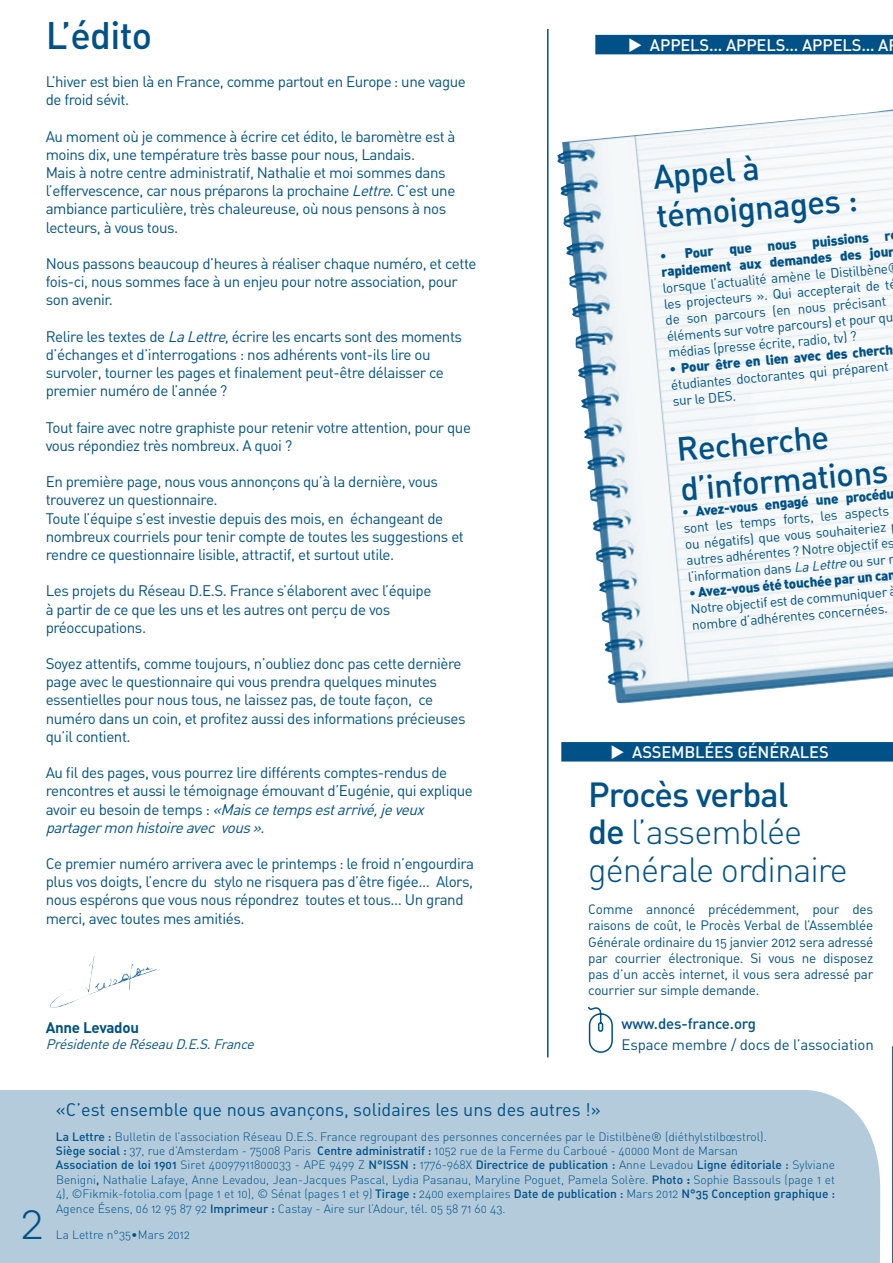
<style>
.page{position:relative;width:893px;height:1263px;background:#fff}
.page>*{position:absolute;margin:0;border:0;box-sizing:border-box;transform-origin:0 0}
.t1{font:46.5px "DIN Light Alternate";color:#005187}
.t2{font:37.8px "DIN Medium Alternate";letter-spacing:-.02em;color:#005187}
.t3{font:34.5px/37.5px "DIN Light Alternate";letter-spacing:-.03em;color:#005187}
.t4{font:34.5px "DIN Medium Alternate";letter-spacing:-.03em;color:#005187}
.t5{font:33px/39.6px "DIN Medium Alternate";color:#005187}
.t6{font:18px "DIN Regular Alternate";color:#005187}
.t7{font:16.5px "DIN Medium Alternate";letter-spacing:-.01em;color:#fff}
.t8{font:15.15px/18.1px "DIN Regular Alternate";letter-spacing:-.03em;color:#005187}
.t9{font:15.15px "DIN Bold Alternate";letter-spacing:-.02em;color:#005187}
.t10{font:15px "DIN Regular Alternate";letter-spacing:-.01em;color:#005187}
.t11{font:15px "DIN Medium Alternate";letter-spacing:-.01em;color:#005187}
.t12{font:italic 13.65px "DIN Regular Alternate";color:#005187}
.t13{font:13.5px/16.2px "DIN Regular Alternate";letter-spacing:-.02em;color:#005187}
.t14{font:13.5px/16.2px "DIN Black Alternate";color:#005187}
.t15{font:12px/14.4px "DIN Light Alternate";color:#005187}
.t16{font:12px "DIN Medium Alternate";color:#005187}
.s1{font-style:italic}
.s2{font-family:"DIN Regular Alternate"}
.s3{font-family:"DIN Medium Alternate"}
.s4{font-family:"DIN Light Alternate"}
.s5{font-family:"DIN Bold Alternate"}
</style>
<div class="page">
<div style="left:0;top:1090px;width:881px;height:173px;background:#b3cbdb"></div>
<img style="left:557px;top:109px;width:335px;height:595px">
<img style="left:50px;top:956px;width:107px;height:52px">
<hr style="left:547px;top:29px;width:2px;height:1028px;background:#005187">
<div style="left:561px;top:742px;width:331px;height:19px;background:#005187"></div>
<div style="left:595px;top:35px;width:297px;height:19px;background:#005187"></div>
<svg style="left:588px;top:1006px;width:25px;height:47px"></svg>
<svg style="left:561px;top:745px;width:1px;height:14px"></svg>
<svg style="left:595px;top:38px;width:1px;height:14px"></svg>
<h2 class="t2" style="left:46px;top:19px;width:108px">L’édito</h2>
<p class="t8" style="left:46px;top:74px;width:422px">L’hiver est bien là en France, comme partout en Europe : une vague de froid sévit.</p>
<p class="t8" style="left:46px;top:128px;width:411px">Au moment où je commence à écrire cet édito, le baromètre est à moins dix, une température très basse pour nous, Landais.<br>Mais à notre centre administratif, Nathalie et moi sommes dans l’effervescence, car nous préparons la prochaine <span class="s1">Lettre</span>. C’est une ambiance particulière, très chaleureuse, où nous pensons à nos lecteurs, à vous tous.</p>
<p class="t8" style="left:46px;top:256px;width:432px">Nous passons beaucoup d’heures à réaliser chaque numéro, et cette fois-ci, nous sommes face à un enjeu pour notre association, pour son avenir.</p>
<p class="t8" style="left:46px;top:328px;width:418px">Relire les textes de <span class="s1">LaLettre</span>, écrire les encarts sont des moments d’échanges et d’interrogations : nos adhérents vont-ils lire ou survoler, tourner les pages et finalement peut-être délaisser ce premier numéro de l’année ?</p>
<p class="t8" style="left:46px;top:419px;width:427px">Tout faire avec notre graphiste pour retenir votre attention, pour que vous répondiez très nombreux. A quoi ?</p>
<p class="t8" style="left:46px;top:474px;width:420px">En première page, nous vous annonçons qu’à la dernière, vous trouverez un questionnaire.<br>Toute l’équipe s’est investie depuis des mois, en échangeant de nombreux courriels pour tenir compte de toutes les suggestions et rendre ce questionnaire lisible, attractif, et surtout utile.</p>
<p class="t8" style="left:46px;top:583px;width:387px">Les projets du Réseau D.E.S. France s’élaborent avec l’équipe à partir de ce que les uns et les autres ont perçu de vos préoccupations.</p>
<p class="t8" style="left:46px;top:655px;width:421px">Soyez attentifs, comme toujours, n’oubliez donc pas cette dernière page avec le questionnaire qui vous prendra quelques minutes essentielles pour nous tous, ne laissez pas, de toute façon, ce numéro dans un coin, et profitez aussi des informations précieuses qu’il contient.</p>
<p class="t8" style="left:46px;top:765px;width:429px">Au fil des pages, vous pourrez lire différents comptes-rendus de rencontres et aussi le témoignage émouvant d’Eugénie, qui explique a v o i r e u b e s o i n d e t e m p s : <span class="s1">«Maiscetempsestarrivé,jeveux partagermon histoireavec vous»</span>.</p>
<p class="t8" style="left:46px;top:855px;width:430px">Ce premier numéro arrivera avec le printemps : le froid n’engourdira plus vos doigts, l’encre du stylo ne risquera pas d’être figée… Alors, nous espérons que vous nous répondrez toutes et tous... Un grand merci, avec toutes mes amitiés.</p>
<p class="t9" style="left:46px;top:1020px;width:95px">Anne Levadou</p>
<p class="t12" style="left:46px;top:1038px;width:213px">PrésidentedeRéseau D.E.S.France</p>
<p class="t7" style="left:650px;top:37px;width:240px">APPELS… APPELS… APPELS… A</p>
<h3 class="t5" style="left:651px;top:159px;width:203px;rotate:-5deg">Appel à témoignages :</h3>
<p class="t14" style="left:659px;top:248px;width:236px;rotate:-5deg"><span class="s2">•</span> Pour que nous puissions r rapidement aux demandes des jour</p>
<p class="t13" style="left:662px;top:281px;width:235px;rotate:-5deg">lorsque l’actualité amène le Distilbène les projecteurs ». Qui accepterait de té de son parcours (en nous précisant éléments sur votre parcours) et pour qu médias (presse écrite, radio, tv) ?</p>
<p class="t14" style="left:669px;top:361px;width:226px;rotate:-5deg">• Pour être en lien avec des cherch</p>
<p class="t13" style="left:671px;top:378px;width:220px;rotate:-5deg">étudiantes doctorantes qui préparent sur le DES.</p>
<h3 class="t5" style="left:675px;top:432px;width:210px;rotate:-5deg">Recherche d’informations</h3>
<p class="t14" style="left:682px;top:505px;width:214px;rotate:-5deg">• Avez-vous engagé une procédu</p>
<p class="t13" style="left:683px;top:521px;width:210px;rotate:-5deg">sont les temps forts, les aspects ou négatifs) que vous souhaiteriez autres adhérentes ? Notre objectif es l’information dans <span class="s1">La Lettre</span> ou sur n</p>
<p class="t14" style="left:689px;top:585px;width:209px;rotate:-5deg">• Avez-vous été touchée par un can</p>
<p class="t13" style="left:690px;top:602px;width:208px;rotate:-5deg">Notre objectif est de communiquer à nombre d’adhérentes concernées.</p>
<p class="t7" style="left:632px;top:744px;width:198px">ASSEMBLÉES GÉNÉRALES</p>
<h3 class="t4" style="left:588px;top:779px;width:202px">Procès verbal</h3>
<h3 class="t3" style="left:588px;top:816px;width:261px"><span class="s3">de</span> l’assemblée générale ordinaire</h3>
<p class="t13" style="left:588px;top:902px;width:287px;text-align:justify">Comme annoncé précédemment, pour des raisons de coût, le Procès Verbal de l’Assemblée Générale ordinaire du 15 janvier 2012 sera adressé par courrier électronique. Si vous ne disposez pas d’un accès internet, il vous sera adressé par courrier sur simple demande.</p>
<p class="t11" style="left:622px;top:1017px;width:136px">www.des-france.org</p>
<p class="t10" style="left:622px;top:1038px;width:254px">Espace membre / docs de l’association</p>
<h1 class="t1" style="left:21px;top:1201px;width:24px">2</h1>
<p class="t6" style="left:56px;top:1101px;width:546px">«C’est ensemble que nous avançons, solidaires les uns des autres !»</p>
<p class="t15" style="left:56px;top:1130px;width:712px"><span class="s3">La Lettre :</span> Bulletin de l’association Réseau D.E.S. France regroupant des personnes concernées par le Distilbène® (diéthylstilbœstrol).<br><span class="s3">Siège social :</span> 37, rue d’Amsterdam - 75008 Paris <span class="s3">Centre administratif :</span> 1052 rue de la Ferme du Carboué - 40000 Mont de Marsan</p>
<p class="t16" style="left:56px;top:1160px;width:780px">Association de loi 1901 <span class="s4">Siret 40097911800033 - APE 9499 Z</span> N°ISSN : <span class="s4">1776-968X</span> Directrice de publication : <span class="s4">Anne Levadou</span> Ligne éditoriale : <span class="s4">Sylviane</span></p>
<p class="t15" style="left:56px;top:1173px;width:781px;text-align:justify">Benigni<span class="s3">,</span> Nathalie Lafaye, Anne Levadou, Jean-Jacques Pascal, Lydia Pasanau, Maryline Poguet, Pamela Solère. <span class="s3">Photo</span> <span class="s5">:</span> Sophie Bassouls (page 1 et 4), ©Fikmik-fotolia.com (page 1 et 10), © Sénat (pages 1 et 9) <span class="s3">Tirage :</span> 2400 exemplaires <span class="s3">Date de publication :</span> Mars 2012 <span class="s3">N°35 Conception graphique :<br></span>Agence Ésens, 06 12 95 87 92 <span class="s3">Imprimeur :</span> Castay - Aire sur l’Adour, tél. 05 58 71 60 43.</p>
<p class="t15" style="left:56px;top:1228px;width:135px">La Lettre n°35•Mars 2012</p>
</div>
